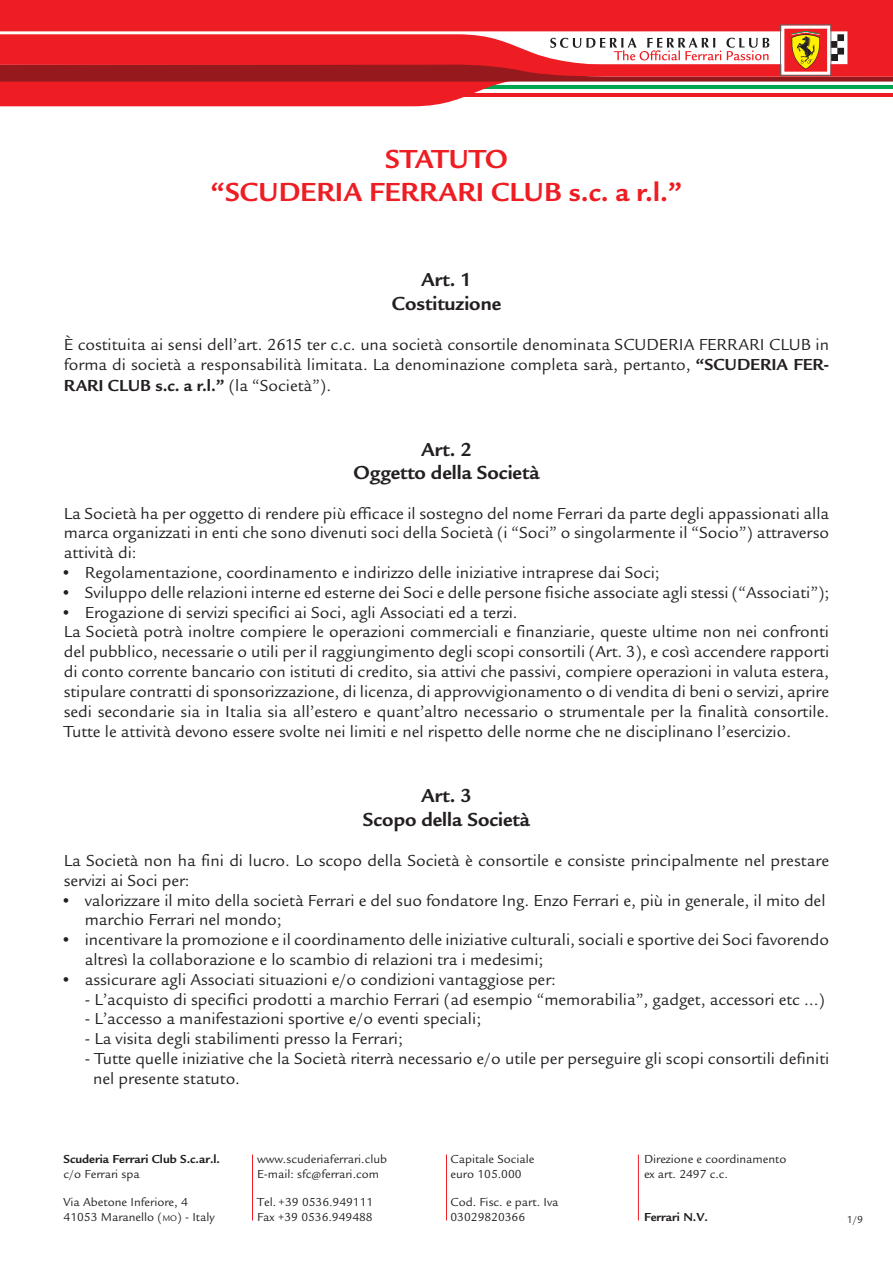
<style>
.page{position:relative;width:893px;height:1263px;background:#fff}
.page>*{position:absolute;margin:0;border:0;box-sizing:border-box;transform-origin:0 0}
.t1{font:700 27px/32.4px "Legacy Sans EFOP";color:#ee1d23;text-align:center}
.t2{font:700 19.5px/23.4px "Legacy Sans EFOP";color:#231f20;text-align:center}
.t3{font:16.5px/19.8px "Legacy Sans EFOP";color:#231f20}
.t4{font:12px/14.4px "Legacy Sans EFOP";color:#231f20}
.t5{font:700 12px "Legacy Sans EFOP";color:#231f20}
.t6{font:10.5px "Legacy Sans EFOP";color:#231f20}
.s1{font-weight:700}
.s2{font-size:8.4px}
</style>
<div class="page">
<div style="left:0;top:0;width:893px;height:65px;background:#ee1d23"></div>
<svg style="left:781px;top:26px;width:49px;height:5px"></svg>
<div style="left:784px;top:29px;width:43px;height:43px;background:#ee1d23"></div>
<svg style="left:0;top:31px;width:893px;height:75px"></svg>
<hr style="left:252px;top:1154px;width:1px;height:66px;background:#ee1d23">
<hr style="left:446px;top:1154px;width:1px;height:66px;background:#ee1d23">
<hr style="left:638px;top:1154px;width:1px;height:66px;background:#ee1d23">
<h1 class="t1" style="left:211px;top:143px;width:473px">STATUTO<br>“SCUDERIA FERRARI CLUB s.c. a r.l.”</h1>
<p class="t2" style="left:392px;top:268px;width:111px">Art. 1<br>Costituzione</p>
<p class="t3" style="left:64px;top:335px;width:767px;line-height:20.2px;text-align:justify">È costituita ai sensi dell’art. 2615 ter c.c. una società consortile denominata SCUDERIA FERRARI CLUB in forma di società a responsabilità limitata. La denominazione completa sarà, pertanto, <span class="s1">“SCUDERIA FER-RARI CLUB s.c. a r.l.”</span> (la “Società”).</p>
<p class="t2" style="left:353px;top:437px;width:188px">Art. 2<br>Oggetto della Società</p>
<p class="t3" style="left:64px;top:503px;width:767px;text-align:justify">La Società ha per oggetto di rendere più efficace il sostegno del nome Ferrari da parte degli appassionati alla marca organizzati in enti che sono divenuti soci della Società (i “Soci” o singolarmente il “Socio”) attraverso attività di:</p>
<p class="t3" style="left:64px;top:563px;width:597px">• Regolamentazione, coordinamento e indirizzo delle iniziative intraprese dai Soci;</p>
<p class="t3" style="left:64px;top:583px;width:767px">• Sviluppo delle relazioni interne ed esterne dei Soci e delle persone fisiche associate agli stessi (“Associati”);</p>
<p class="t3" style="left:64px;top:602px;width:767px">• Erogazione di servizi specifici ai Soci, agli Associati ed a terzi.<br>La Società potrà inoltre compiere le operazioni commerciali e finanziarie, queste ultime non nei confronti del pubblico, necessarie o utili per il raggiungimento degli scopi consortili (Art. 3), e così accendere rapporti di conto corrente bancario con istituti di credito, sia attivi che passivi, compiere operazioni in valuta estera, stipulare contratti di sponsorizzazione, di licenza, di approvvigionamento o di vendita di beni o servizi, aprire sedi secondarie sia in Italia sia all’estero e quant’altro necessario o strumentale per la finalità consortile.<br>Tutte le attività devono essere svolte nei limiti e nel rispetto delle norme che ne disciplinano l’esercizio.</p>
<p class="t2" style="left:363px;top:784px;width:169px">Art. 3<br>Scopo della Società</p>
<p class="t3" style="left:64px;top:851px;width:767px">La Società non ha fini di lucro. Lo scopo della Società è consortile e consiste principalmente nel prestare servizi ai Soci per:</p>
<p class="t3" style="left:85px;top:890px;width:742px;text-indent:-21px">• valorizzare il mito della società Ferrari e del suo fondatore Ing. Enzo Ferrari e, più in generale, il mito del marchio Ferrari nel mondo;</p>
<p class="t3" style="left:85px;top:930px;width:746px;text-indent:-21px">• incentivare la promozione e il coordinamento delle iniziative culturali, sociali e sportive dei Soci favorendo altresì la collaborazione e lo scambio di relazioni tra i medesimi;</p>
<p class="t3" style="left:64px;top:970px;width:494px">• assicurare agli Associati situazioni e/o condizioni vantaggiose per:</p>
<p class="t3" style="left:85px;top:989px;width:742px">- L’acquisto di specifici prodotti a marchio Ferrari (ad esempio “memorabilia”, gadget, accessori etc …)</p>
<p class="t3" style="left:85px;top:1009px;width:398px">- L’accesso a manifestazioni sportive e/o eventi speciali;</p>
<p class="t3" style="left:85px;top:1029px;width:320px">- La visita degli stabilimenti presso la Ferrari;</p>
<p class="t3" style="left:93px;top:1049px;width:738px;text-indent:-8px">- Tutte quelle iniziative che la Società riterrà necessario e/o utile per perseguire gli scopi consortili definiti nel presente statuto.</p>
<p class="t5" style="left:64px;top:1152px;width:158px">Scuderia Ferrari Club S.c.ar.l.</p>
<p class="t4" style="left:64px;top:1166px;width:78px">c/o Ferrari spa</p>
<p class="t4" style="left:64px;top:1195px;width:152px">Via Abetone Inferiore, 4<br>41053 Maranello (<span class="s2">mo</span>) - Italy</p>
<p class="t4" style="left:257px;top:1152px;width:132px">www.scuderiaferrari.club<br>E-mail: sfc@ferrari.com</p>
<p class="t4" style="left:257px;top:1195px;width:118px">Tel. +39 0536.949111<br>Fax +39 0536.949488</p>
<p class="t4" style="left:451px;top:1152px;width:85px">Capitale Sociale euro 105.000</p>
<p class="t4" style="left:451px;top:1195px;width:109px">Cod. Fisc. e part. Iva<br>03029820366</p>
<p class="t4" style="left:644px;top:1152px;width:144px">Direzione e coordinamento ex art. 2497 c.c.</p>
<p class="t5" style="left:644px;top:1209px;width:65px">Ferrari N.V.</p>
<p class="t6" style="left:847px;top:1213px;width:18px">1/9</p>
</div>
